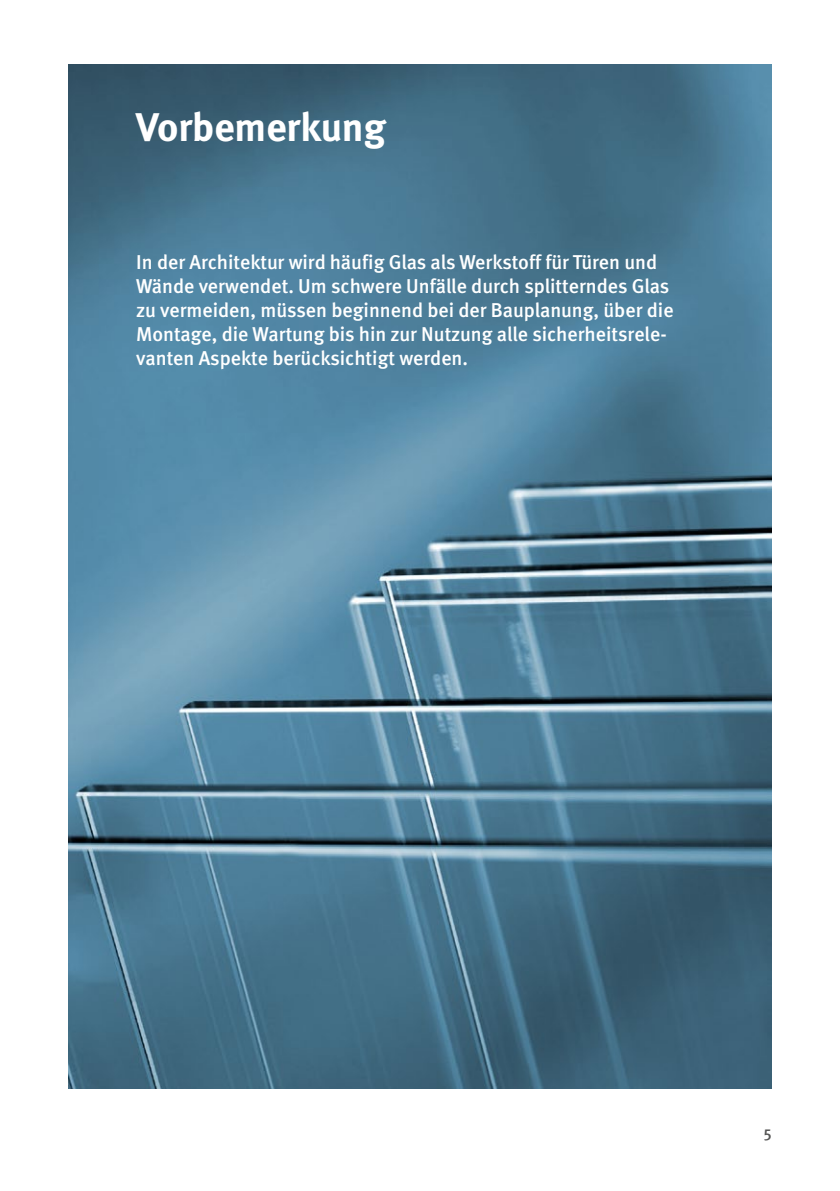
<style>
.page{position:relative;width:840px;height:1191px;background:#fff}
.page>*{position:absolute;margin:0;border:0;box-sizing:border-box;transform-origin:0 0}
.Überschriften_H1_ohne_Zahl{font:700 40px "DGUV Meta";color:#fff}
.Fließtext_AL_10pt{font:500 20px/24px "DGUV Meta";color:#fff}
.t1{font:500 16px "DGUV Meta";color:#565655}
</style>
<div class="page">
<img style="left:68px;top:64px;width:703px;height:1025px">
<h1 class="Überschriften_H1_ohne_Zahl" style="left:136px;top:103px;width:251px">Vorbemerkung</h1>
<p class="Fließtext_AL_10pt" style="left:136px;top:251px;width:538px">In der Architektur wird häufig Glas als Werkstoff für Türen und Wände verwendet. Um schwere Unfälle durch splitterndes Glas zu vermeiden, müssen beginnend bei der Bauplanung, über die Montage, die Wartung bis hin zur Nutzung alle sicherheitsrele&shy;vanten Aspekte berücksichtigt werden.</p>
<p class="t1" style="left:763px;top:1124px;width:9px">5</p>
</div>
